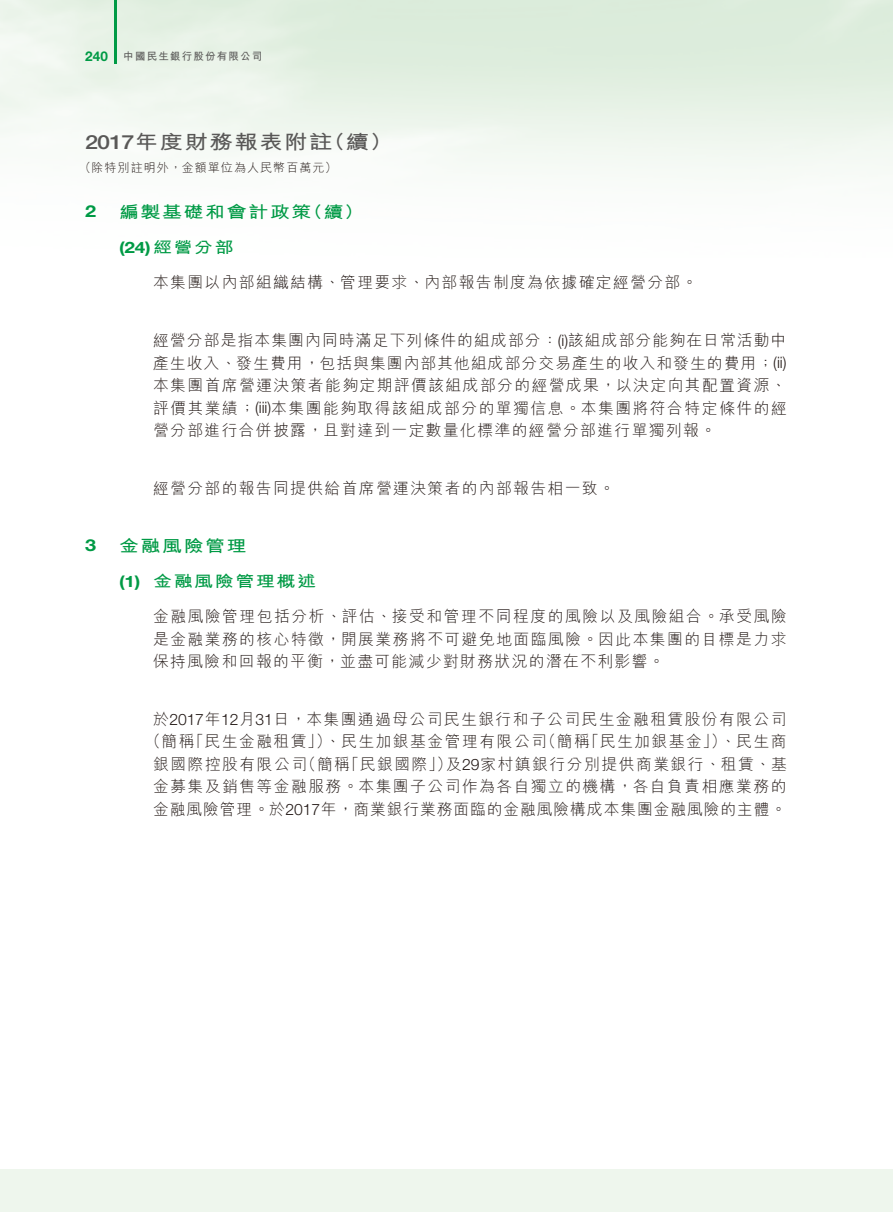
<style>
.page{position:relative;width:893px;height:1212px;background:#fff}
.page>*{position:absolute;margin:0;border:0;box-sizing:border-box;transform-origin:0 0}
.t1{font:700 19.5px "M Hei HK";letter-spacing:.065em;color:#595857;scale:1.2 1}
.t2{font:700 16.5px "M Hei HK";letter-spacing:.09em;color:#009a45;scale:1.2 1}
.t3{font:700 16.5px "Helvetica Neue";color:#009a45;scale:1.2 1}
.t4{font:300 15.75px/22.5px "M Hei HK";letter-spacing:.09em;color:#231916;text-align:justify}
.t5{font:700 15.75px "M Hei HK";letter-spacing:.09em;color:#009a45;scale:1.2 1}
.t6{font:700 15.75px "Helvetica Neue";color:#009a45;scale:1.2 1}
.t7{font:300 12px "M Hei HK";letter-spacing:.09em;color:#231916}
.t8{font:700 10.5px "M Hei HK";letter-spacing:.115em;color:#595857}
.s1{font-family:"Helvetica Neue";font-size:13.5px;color:#009a45}
.s2{font-family:"Helvetica Neue";font-weight:500}
.s3{font-family:"M Hei HK"}
.s4{font-family:"Helvetica Neue"}
</style>
<div class="page">
<img style="left:0;top:0;width:893px;height:167px">
<div style="left:0;top:1169px;width:893px;height:43px;background:#eef6ed"></div>
<hr style="left:115px;top:0;width:2px;height:64px;background:#009a45">
<p class="t8" style="left:85px;top:49px;width:179px"><span class="s1">240</span> 中國民生銀行股份有限公司</p>
<p class="t1" style="left:85px;top:128px;width:258px"><span class="s2">2017</span>年度財務報表附註（續）</p>
<p class="t7" style="left:79px;top:159px;width:259px">（除特別註明外，金額單位為人民幣百萬元）</p>
<p class="t3" style="left:85px;top:201px;width:11px">2</p>
<p class="t2" style="left:119px;top:200px;width:206px">編製基礎和會計政策（續）</p>
<p class="t6" style="left:119px;top:237px;width:97px">(24) <span class="s3">經營分部</span></p>
<p class="t4" style="left:153px;top:271px;width:546px">本集團以內部組織結構、管理要求、內部報告制度為依據確定經營分部。</p>
<p class="t4" style="left:153px;top:328px;width:635px">經營分部是指本集團內同時滿足下列條件的組成部分：<span class="s4">(i)</span>該組成部分能夠在日常活動中產生收入、發生費用，包括與集團內部其他組成部分交易產生的收入和發生的費用；<span class="s4">(ii)</span>本集團首席營運決策者能夠定期評價該組成部分的經營成果，以決定向其配置資源、評價其業績；<span class="s4">(iii)</span>本集團能夠取得該組成部分的單獨信息。本集團將符合特定條件的經營分部進行合併披露，且對達到一定數量化標準的經營分部進行單獨列報。</p>
<p class="t4" style="left:153px;top:476px;width:463px">經營分部的報告同提供給首席營運決策者的內部報告相一致。</p>
<p class="t3" style="left:85px;top:535px;width:11px">3</p>
<p class="t2" style="left:119px;top:533px;width:108px">金融風險管理</p>
<p class="t5" style="left:119px;top:570px;width:166px"><span class="s4">(1)</span> 金融風險管理概述</p>
<p class="t4" style="left:153px;top:604px;width:635px">金融風險管理包括分析、評估、接受和管理不同程度的風險以及風險組合。承受風險是金融業務的核心特徵，開展業務將不可避免地面臨風險。因此本集團的目標是力求保持風險和回報的平衡，並盡可能減少對財務狀況的潛在不利影響。</p>
<p class="t4" style="left:145px;top:707px;width:643px;text-align:center">於<span class="s4">2017</span>年<span class="s4">12</span>月<span class="s4">31</span>日，本集團通過母公司民生銀行和子公司民生金融租賃股份有限公司（簡稱「民生金融租賃」）、民生加銀基金管理有限公司（簡稱「民生加銀基金」）、民生商銀國際控股有限公司（簡稱「民銀國際」）及<span class="s4">29</span>家村鎮銀行分別提供商業銀行、租賃、基金募集及銷售等金融服務。本集團子公司作為各自獨立的機構，各自負責相應業務的金融風險管理。於<span class="s4">2017</span>年，商業銀行業務面臨的金融風險構成本集團金融風險的主體。</p>
</div>
